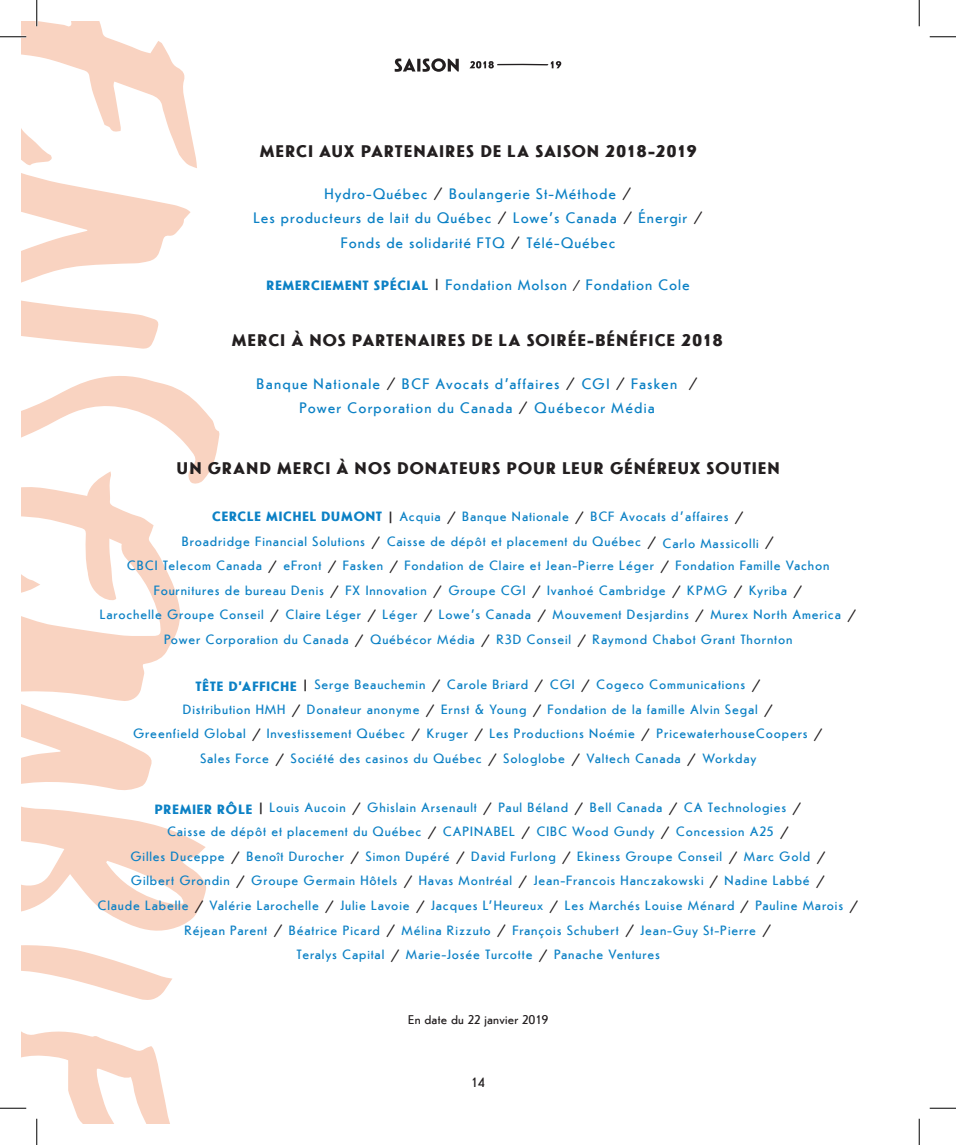
<style>
.page{position:relative;width:956px;height:1145px;background:#fff}
.page>*{position:absolute;margin:0;border:0;box-sizing:border-box;transform-origin:0 0}
.t1{font:700 17.5px "Erbar W01";letter-spacing:.07em;color:#231f20}
.t2{font:500 15.75px/24.5px "Erbar W01";letter-spacing:.06em;color:#0c81c5;text-align:center}
.t3{font:500 15.75px/24.5px "Erbar W01";letter-spacing:.08em;color:#0c81c5;text-align:center}
.t4{font:500 14px/24.5px "Erbar W01";letter-spacing:.06em;color:#0c81c5;text-align:center}
.t5{font:500 14px "Erbar W01";color:#231f20}
.t6{font:500 13.12px "Erbar W01";letter-spacing:.02em;color:#231f20}
.s1{color:#231f20}
.s2{font-weight:700;font-size:14px}
.s3{font-size:13.65px;color:#231f20}
.s4{font-weight:700}
.s5{font-size:15.75px;color:#231f20}
</style>
<div class="page">
<svg style="left:21px;top:484px;width:159px;height:306px"></svg>
<svg style="left:21px;top:806px;width:185px;height:125px"></svg>
<svg style="left:394px;top:58px;width:65px;height:14px"></svg>
<svg style="left:469px;top:61px;width:92px;height:7px"></svg>
<svg style="left:929px;top:36px;width:27px;height:1px"></svg>
<svg style="left:929px;top:1107px;width:27px;height:1px"></svg>
<svg style="left:0;top:0;width:219px;height:484px"></svg>
<svg style="left:0;top:945px;width:172px;height:199px"></svg>
<svg style="left:918px;top:0;width:1px;height:26px"></svg>
<svg style="left:918px;top:1118px;width:1px;height:26px"></svg>
<p class="t1" style="left:260px;top:141px;width:438px">MERCI AUX PARTENAIRES DE LA SAISON 2018-2019</p>
<p class="t2" style="left:253px;top:182px;width:451px">Hydro-Québec <span class="s1">/</span> Boulangerie St-Méthode <span class="s1">/<br></span>Les producteurs de lait du Québec <span class="s1">/</span> Lowe’s Canada <span class="s1">/</span> Énergir <span class="s1">/<br></span>Fonds de solidarité FTQ <span class="s1">/</span> Télé-Québec</p>
<p class="t2" style="left:266px;top:273px;width:425px"><span class="s2">REMERCIEMENT SPÉCIAL</span> <span class="s3">|</span> Fondation Molson <span class="s3">/</span> Fondation Cole</p>
<p class="t1" style="left:232px;top:331px;width:492px">MERCI À NOS PARTENAIRES DE LA SOIRÉE-BÉNÉFICE 2018</p>
<p class="t3" style="left:256px;top:371px;width:443px">Banque Nationale <span class="s1">/</span> BCF Avocats d’affaires <span class="s1">/</span> CGI <span class="s1">/</span> Fasken <span class="s1">/<br></span>Power Corporation du Canada <span class="s1">/</span> Québecor Média</p>
<p class="t1" style="left:177px;top:458px;width:604px">UN GRAND MERCI À NOS DONATEURS POUR LEUR GÉNÉREUX SOUTIEN</p>
<p class="t4" style="left:100px;top:504px;width:758px"><span class="s4">CERCLE MICHEL DUMONT</span> <span class="s1">|</span> Acquia <span class="s5">/</span> Banque Nationale <span class="s5">/</span> BCF Avocats d’affaires <span class="s5">/<br></span>Broadridge Financial Solutions <span class="s5">/</span> Caisse de dépôt et placement du Québec <span class="s5">/</span> Carlo Massicolli <span class="s5">/<br></span>CBCI Telecom Canada <span class="s5">/</span> eFront <span class="s5">/</span> Fasken <span class="s5">/</span> Fondation de Claire et Jean-Pierre Léger <span class="s5">/</span> Fondation Famille Vachon Fournitures de bureau Denis <span class="s5">/</span> FX Innovation <span class="s5">/</span> Groupe CGI <span class="s5">/</span> Ivanhoé Cambridge <span class="s5">/</span> KPMG <span class="s5">/</span> Kyriba <span class="s5">/<br></span>Larochelle Groupe Conseil <span class="s5">/</span> Claire Léger <span class="s5">/</span> Léger <span class="s5">/</span> Lowe’s Canada <span class="s5">/</span> Mouvement Desjardins <span class="s5">/</span> Murex North America <span class="s5">/ </span>Power Corporation du Canada <span class="s5">/</span> Québécor Média <span class="s5">/</span> R3D Conseil <span class="s5">/</span> Raymond Chabot Grant Thornton</p>
<p class="t4" style="left:133px;top:672px;width:691px"><span class="s4">TÊTE D’AFFICHE</span> <span class="s1">|</span> Serge Beauchemin <span class="s5">/</span> Carole Briard <span class="s5">/</span> CGI <span class="s5">/</span> Cogeco Communications <span class="s5">/<br></span>Distribution HMH <span class="s5">/</span> Donateur anonyme <span class="s5">/</span> Ernst &amp; Young <span class="s5">/</span> Fondation de la famille Alvin Segal <span class="s5">/<br></span>Greenfield Global <span class="s5">/</span> Investissement Québec <span class="s5">/</span> Kruger <span class="s5">/</span> Les Productions Noémie <span class="s5">/</span> PricewaterhouseCoopers <span class="s5">/ </span>Sales Force <span class="s5">/</span> Société des casinos du Québec <span class="s5">/</span> Sologlobe <span class="s5">/</span> Valtech Canada <span class="s5">/</span> Workday</p>
<p class="t4" style="left:97px;top:795px;width:763px"><span class="s4">PREMIER RÔLE</span> <span class="s1">|</span> Louis Aucoin <span class="s5">/</span> Ghislain Arsenault <span class="s5">/</span> Paul Béland <span class="s5">/</span> Bell Canada <span class="s5">/</span> CA Technologies <span class="s5">/<br></span>Caisse de dépôt et placement du Québec <span class="s5">/</span> CAPINABEL <span class="s5">/</span> CIBC Wood Gundy <span class="s5">/</span> Concession A25 <span class="s5">/<br></span>Gilles Duceppe <span class="s5">/</span> Benoît Durocher <span class="s5">/</span> Simon Dupéré <span class="s5">/</span> David Furlong <span class="s5">/</span> Ekiness Groupe Conseil <span class="s5">/</span> Marc Gold <span class="s5">/<br></span>Gilbert Grondin <span class="s5">/</span> Groupe Germain Hôtels <span class="s5">/</span> Havas Montréal <span class="s5">/</span> Jean-Francois Hanczakowski <span class="s5">/</span> Nadine Labbé <span class="s5">/<br></span>Claude Labelle <span class="s5">/</span> Valérie Larochelle <span class="s5">/</span> Julie Lavoie <span class="s5">/</span> Jacques L’Heureux <span class="s5">/</span> Les Marchés Louise Ménard <span class="s5">/</span> Pauline Marois <span class="s5">/ </span>Réjean Parent <span class="s5">/</span> Béatrice Picard <span class="s5">/</span> Mélina Rizzuto <span class="s5">/</span> François Schubert <span class="s5">/</span> Jean-Guy St-Pierre <span class="s5">/<br></span>Teralys Capital <span class="s5">/</span> Marie-Josée Turcotte <span class="s5">/</span> Panache Ventures</p>
<p class="t6" style="left:408px;top:1012px;width:142px">En date du 22 janvier 2019</p>
<p class="t5" style="left:471px;top:1075px;width:15px">14</p>
</div>
